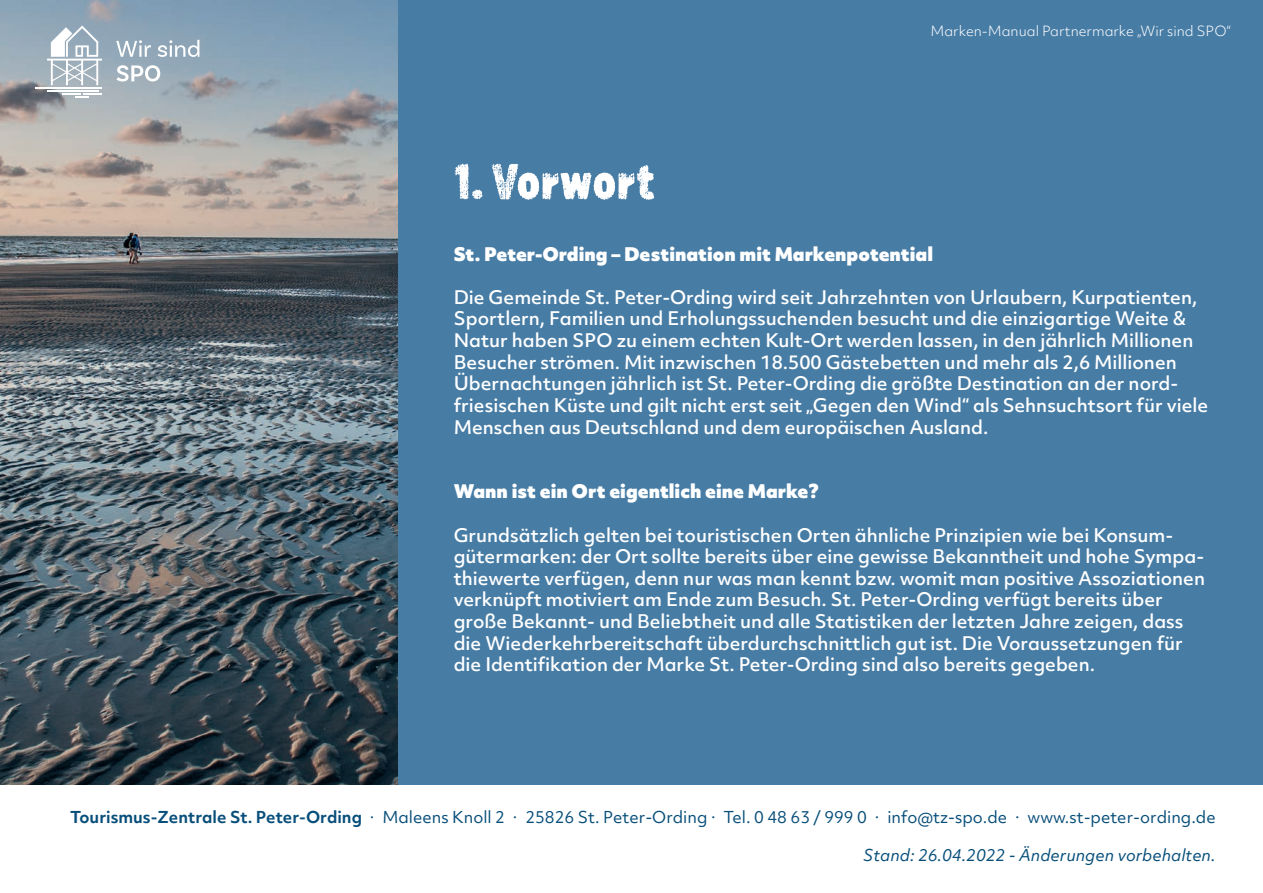
<style>
.page{position:relative;width:1263px;height:893px;background:#fff}
.page>*{position:absolute;margin:0;border:0;box-sizing:border-box;transform-origin:0 0}
.t1{font:900 51px "Draft Natural F";color:#fff}
.t2{font:500 18px/21.6px "Objektiv Mk 2";color:#fff}
.t3{font:900 18px "Objektiv Mk 2";color:#fff}
.t4{font:15.75px "Objektiv Mk 2";color:#074e7a}
.t5{font:italic 15.75px "Objektiv Mk 2";color:#074e7a}
.t6{font:300 13.5px "Objektiv Mk 2";color:#fff}
.s1{font-weight:700}
</style>
<div class="page">
<img style="left:0;top:0;width:399px;height:784px">
<div style="left:399px;top:0;width:864px;height:784px;background:#477ca5"></div>
<hr style="left:36px;top:87px;width:66px;height:2px;background:#fff">
<hr style="left:47px;top:91px;width:51px;height:1px;background:#fff">
<svg style="left:62px;top:94px;width:40px;height:4px"></svg>
<svg style="left:47px;top:26px;width:55px;height:59px"></svg>
<svg style="left:116px;top:40px;width:35px;height:17px"></svg>
<svg style="left:157px;top:40px;width:42px;height:17px"></svg>
<svg style="left:116px;top:65px;width:44px;height:17px"></svg>
<h1 class="t1" style="left:454px;top:151px;width:202px">1. Vorwort</h1>
<p class="t6" style="left:930px;top:22px;width:302px">Marken-Manual Partnermarke „Wir sind SPO“</p>
<p class="t3" style="left:454px;top:241px;width:481px">St. Peter-Ording – Destination mit Markenpotential</p>
<p class="t2" style="left:454px;top:286px;width:756px">Die Gemeinde St. Peter-Ording wird seit Jahrzehnten von Urlaubern, Kurpatienten, Sportlern, Familien und Erholungssuchenden besucht und die einzigartige Weite &amp; Natur haben SPO zu einem echten Kult-Ort werden lassen, in den jährlich Millionen Besucher strömen. Mit inzwischen 18.500 Gästebetten und mehr als 2,6 Millionen Übernachtungen jährlich ist St. Peter-Ording die größte Destination an der nord&shy;friesischen Küste und gilt nicht erst seit „Gegen den Wind“ als Sehnsuchtsort für viele Menschen aus Deutschland und dem europäischen Ausland.</p>
<p class="t3" style="left:454px;top:478px;width:367px">Wann ist ein Ort eigentlich eine Marke?</p>
<p class="t2" style="left:454px;top:524px;width:753px">Grundsätzlich gelten bei touristischen Orten ähnliche Prinzipien wie bei Konsum&shy;gütermarken: der Ort sollte bereits über eine gewisse Bekanntheit und hohe Sympa&shy;thiewerte verfügen, denn nur was man kennt bzw. womit man positive Assoziationen verknüpft motiviert am Ende zum Besuch. St. Peter-Ording verfügt bereits über große Bekannt- und Beliebtheit und alle Statistiken der letzten Jahre zeigen, dass die Wiederkehrbereitschaft überdurchschnittlich gut ist. Die Voraussetzungen für die Identifikation der Marke St. Peter-Ording sind also bereits gegeben.</p>
<p class="t4" style="left:70px;top:807px;width:1147px"><span class="s1">Tourismus-Zentrale St. Peter-Ording</span> · Maleens Knoll 2 · 25826 St. Peter-Ording · Tel. 0 48 63 / 999 0 · info@tz-spo.de · www.st-peter-ording.de</p>
<p class="t5" style="left:863px;top:844px;width:354px">Stand: 26.04.2022 - Änderungen vorbehalten.</p>
</div>
